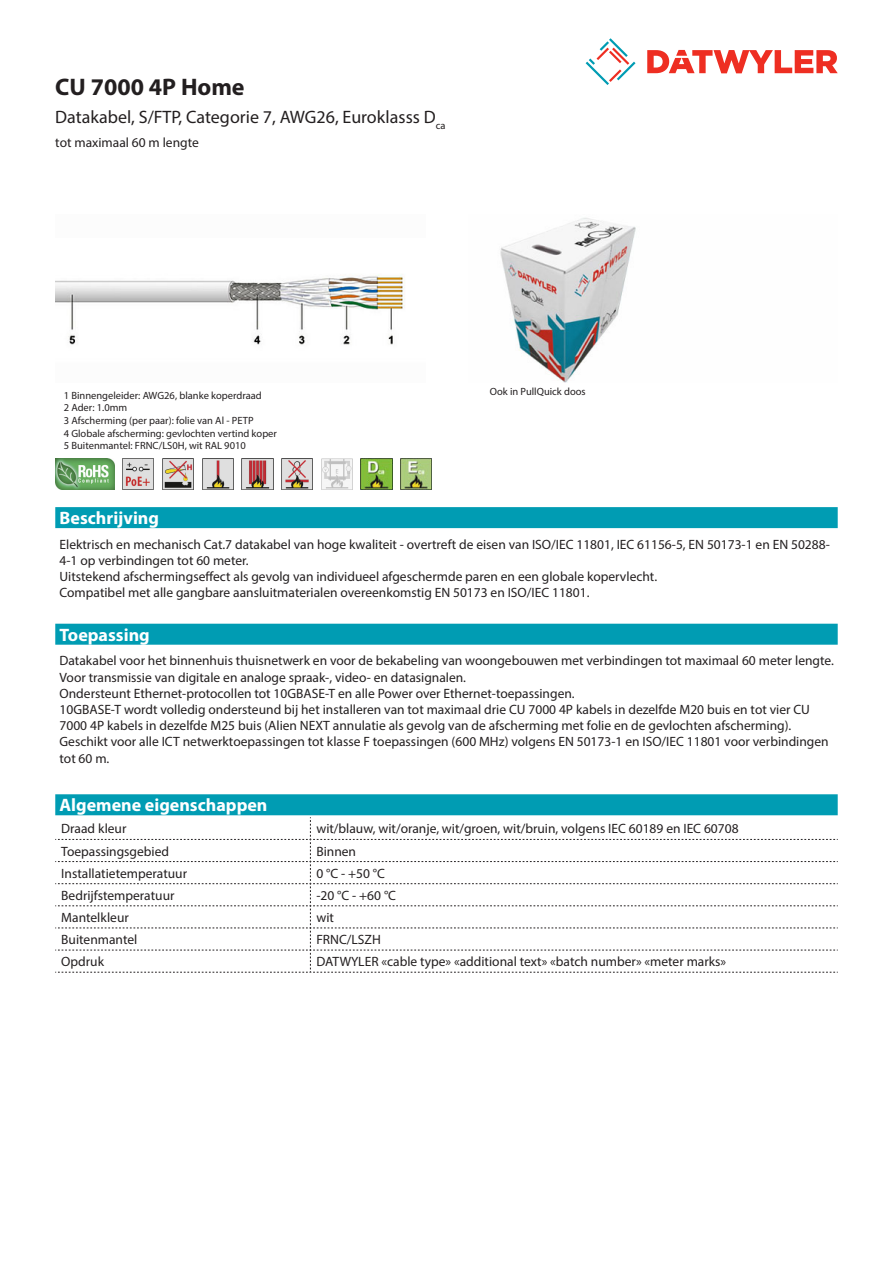
<style>
.page{position:relative;width:893px;height:1263px;background:#fff}
.page>*{position:absolute;margin:0;border:0;box-sizing:border-box;transform-origin:0 0}
.Product_Head{font:700 24px "Myriad Pro";color:#231f20}
.SubHead{font:18px "Myriad Pro";color:#231f20}
.Standard_Head_Proper{font:700 18px "Myriad Pro";color:#fff}
.Standard_text{font:13.5px/16.2px "Myriad Pro";color:#231f20}
.myriad_light_propert{font:13.5px "Myriad Pro";color:#231f20}
.imagetext{font:10.5px/12.6px "Myriad Pro";color:#231f20}
</style>
<div class="page">
<svg style="left:586px;top:38px;width:49px;height:47px"></svg>
<svg style="left:647px;top:50px;width:191px;height:23px"></svg>
<img style="left:56px;top:275px;width:349px;height:70px">
<img style="left:500px;top:218px;width:136px;height:164px">
<div style="left:55px;top:507px;width:783px;height:21px;background:#009cb3"></div>
<img style="left:401px;top:458px;width:31px;height:31px">
<img style="left:361px;top:458px;width:31px;height:31px">
<img style="left:321px;top:458px;width:31px;height:31px">
<img style="left:282px;top:458px;width:31px;height:31px">
<img style="left:242px;top:458px;width:31px;height:31px">
<img style="left:202px;top:458px;width:31px;height:31px">
<img style="left:162px;top:458px;width:32px;height:31px">
<img style="left:122px;top:458px;width:32px;height:31px">
<img style="left:55px;top:458px;width:59px;height:31px">
<div style="left:55px;top:624px;width:783px;height:21px;background:#009cb3"></div>
<div style="left:55px;top:794px;width:783px;height:21px;background:#009cb3"></div>
<svg style="left:55px;top:817px;width:783px;height:156px"></svg>
<p class="Product_Head" style="left:55px;top:71px;width:191px">CU 7000 4P Home</p>
<p class="SubHead" style="left:55px;top:105px;width:392px">Datakabel, S/FTP, Categorie 7, AWG26, Euroklasss D<sub>ca</sub></p>
<p class="Standard_text" style="left:55px;top:134px;width:145px">tot maximaal 60 m lengte</p>
<p class="imagetext" style="left:64px;top:389px;width:215px">1 Binnengeleider: AWG26, blanke koperdraad<br>2 Ader: 1.0mm ∅<br>3 Afscherming (per paar): folie van Al - PETP<br>4 Globale afscherming: gevlochten vertind koper 5 Buitenmantel: FRNC/LS0H, wit RAL 9010</p>
<p class="imagetext" style="left:490px;top:385px;width:97px">Ook in PullQuick doos</p>
<p class="Standard_Head_Proper" style="left:60px;top:506px;width:101px">Beschrijving</p>
<p class="Standard_text" style="left:60px;top:536px;width:772px">Elektrisch en mechanisch Cat.7 datakabel van hoge kwaliteit - overtreft de eisen van ISO/IEC 11801, IEC 61156-5, EN 50173-1 en EN 50288- 4-1 op verbindingen tot 60 meter.<br>Uitstekend afschermingseffect als gevolg van individueel afgeschermde paren en een globale kopervlecht.<br>Compatibel met alle gangbare aansluitmaterialen overeenkomstig EN 50173 en ISO/IEC 11801.</p>
<p class="Standard_Head_Proper" style="left:60px;top:623px;width:92px">Toepassing</p>
<p class="Standard_text" style="left:60px;top:652px;width:776px">Datakabel voor het binnenhuis thuisnetwerk en voor de bekabeling van woongebouwen met verbindingen tot maximaal 60 meter lengte.<br>Voor transmissie van digitale en analoge spraak-, video- en datasignalen.<br>Ondersteunt Ethernet-protocollen tot 10GBASE-T en alle Power over Ethernet-toepassingen.<br>10GBASE-T wordt volledig ondersteund bij het installeren van tot maximaal drie CU 7000 4P kabels in dezelfde M20 buis en tot vier CU 7000 4P kabels in dezelfde M25 buis (Alien NEXT annulatie als gevolg van de afscherming met folie en de gevlochten afscherming).<br>Geschikt voor alle ICT netwerktoepassingen tot klasse F toepassingen (600 MHz) volgens EN 50173-1 en ISO/IEC 11801 voor verbindingen tot 60 m.</p>
<p class="Standard_Head_Proper" style="left:60px;top:793px;width:209px">Algemene eigenschappen</p>
<p class="myriad_light_propert" style="left:61px;top:820px;width:67px">Draad kleur</p>
<p class="myriad_light_propert" style="left:316px;top:820px;width:424px">wit/blauw, wit/oranje, wit/groen, wit/bruin, volgens IEC 60189 en IEC 60708</p>
<p class="myriad_light_propert" style="left:61px;top:843px;width:109px">Toepassingsgebied</p>
<p class="myriad_light_propert" style="left:316px;top:843px;width:41px">Binnen</p>
<p class="myriad_light_propert" style="left:61px;top:865px;width:127px">Installatietemperatuur</p>
<p class="myriad_light_propert" style="left:316px;top:865px;width:70px">0 °C - +50 °C</p>
<p class="myriad_light_propert" style="left:61px;top:887px;width:115px">Bedrijfstemperatuur</p>
<p class="myriad_light_propert" style="left:316px;top:887px;width:81px">-20 °C - +60 °C</p>
<p class="myriad_light_propert" style="left:61px;top:909px;width:69px">Mantelkleur</p>
<p class="myriad_light_propert" style="left:316px;top:909px;width:19px">wit</p>
<p class="myriad_light_propert" style="left:61px;top:931px;width:78px">Buitenmantel</p>
<p class="myriad_light_propert" style="left:316px;top:931px;width:66px">FRNC/LSZH</p>
<p class="myriad_light_propert" style="left:61px;top:953px;width:44px">Opdruk</p>
<p class="myriad_light_propert" style="left:316px;top:953px;width:411px">DATWYLER «cable type» «additional text» «batch number» «meter marks»</p>
</div>
